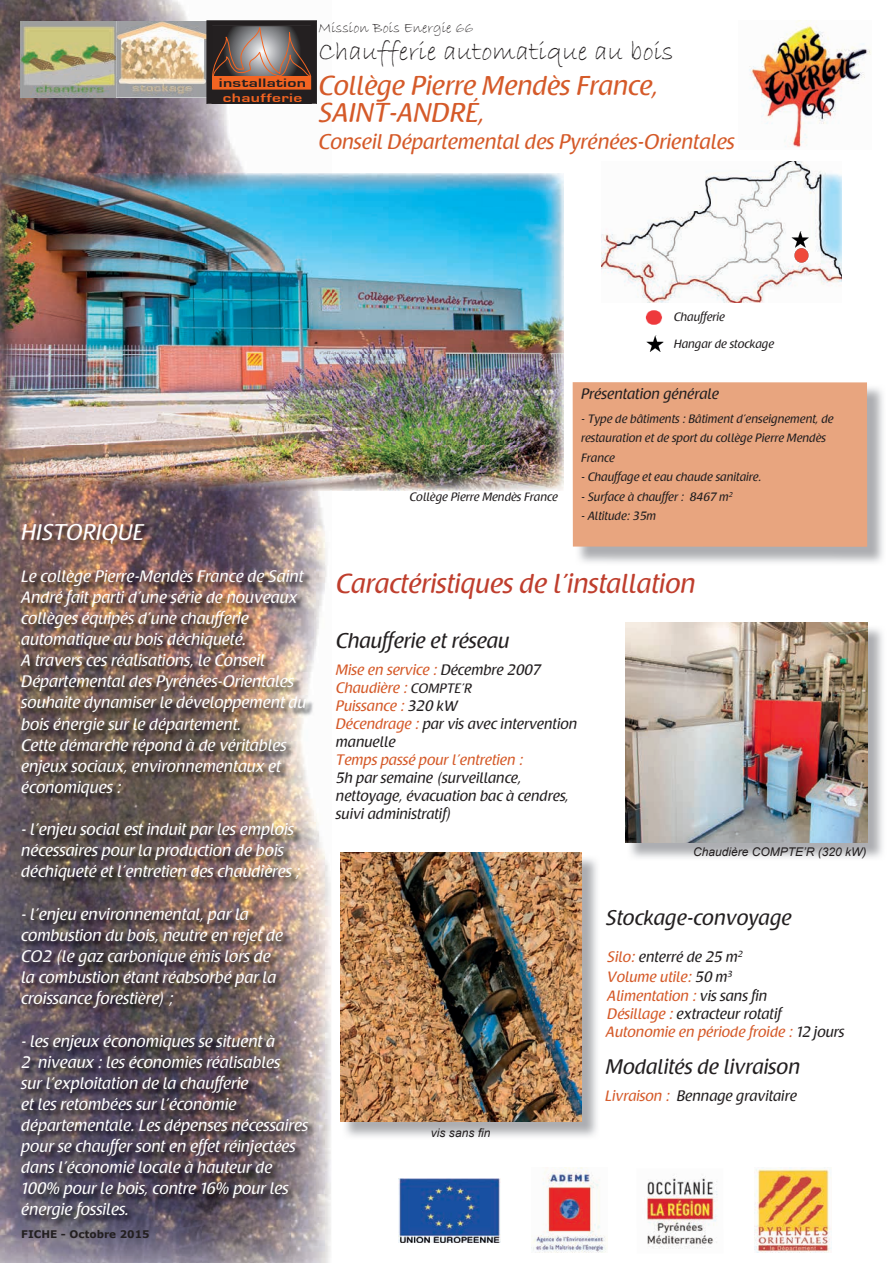
<style>
.page{position:relative;width:893px;height:1263px;background:#fff}
.page>*{position:absolute;margin:0;border:0;box-sizing:border-box;transform-origin:0 0}
.t1{font:27px/27px "Raspoutine Classic";color:#d55a29}
.t2{font:27px "Raspoutine Classic";color:#bf3e2d}
.t3{font:27px "Bradley Hand ITC";color:#231f20}
.t4{font:22.5px "Raspoutine Classic";color:#fff}
.t5{font:21px "Raspoutine Classic";color:#231f20}
.t6{font:21px "Raspoutine Classic";color:#d55a29}
.t7{font:16.5px/21px "Raspoutine Classic";color:#fff}
.t8{font:15px/18px "Raspoutine Classic";color:#231f20}
.t9{font:15px/19.5px "Raspoutine Classic";color:#d55a29}
.t10{font:15px "Bradley Hand ITC";color:#231f20}
.t11{font:700 12.6px "Eurostile";letter-spacing:.02em;color:#f36421;scale:1.39 1}
.t12{font:12px/19.5px "Raspoutine Classic";color:#231f20}
.t13{font:italic 12px "Arial";color:#231f20}
.t14{font:700 10.5px "Verdana";color:#231f20}
.s1{color:#d55a29}
.s2{font-size:13.5px}
.s3{color:#231f20}
</style>
<div class="page">
<img style="left:0;top:0;width:317px;height:173px">
<img style="left:0;top:490px;width:41px;height:773px">
<img style="left:41px;top:490px;width:291px;height:36px">
<img style="left:291px;top:526px;width:40px;height:737px">
<img style="left:41px;top:1227px;width:250px;height:36px">
<img style="left:21px;top:21px;width:186px;height:77px">
<img style="left:749px;top:20px;width:122px;height:128px">
<img style="left:578px;top:387px;width:305px;height:176px">
<div style="left:573px;top:382px;width:294px;height:165px;background:#e8a57f"></div>
<svg style="left:207px;top:21px;width:110px;height:83px;background:#6c4f43"></svg>
<img style="left:21px;top:523px;width:295px;height:704px">
<img style="left:627px;top:625px;width:256px;height:233px">
<img style="left:625px;top:623px;width:242px;height:219px">
<img style="left:645px;top:310px;width:18px;height:15px">
<img style="left:343px;top:855px;width:254px;height:282px">
<img style="left:343px;top:943px;width:257px;height:1px">
<img style="left:343px;top:962px;width:257px;height:1px">
<img style="left:343px;top:982px;width:257px;height:1px">
<img style="left:343px;top:1001px;width:254px;height:1px">
<img style="left:343px;top:1019px;width:254px;height:1px">
<img style="left:343px;top:1101px;width:257px;height:1px">
<img style="left:340px;top:853px;width:241px;height:268px">
<img style="left:602px;top:162px;width:239px;height:140px">
<svg style="left:646px;top:336px;width:17px;height:16px"></svg>
<svg style="left:792px;top:231px;width:16px;height:31px"></svg>
<img style="left:0;top:173px;width:563px;height:317px">
<img style="left:398px;top:1178px;width:102px;height:64px">
<img style="left:531px;top:1168px;width:75px;height:85px">
<img style="left:755px;top:1168px;width:76px;height:84px">
<img style="left:647px;top:1175px;width:71px;height:74px">
<p class="t10" style="left:319px;top:18px;width:157px">Mission Bois Energie 66</p>
<h1 class="t3" style="left:319px;top:34px;width:357px">Chaufferie automatique au bois</h1>
<h1 class="t1" style="left:319px;top:73px;width:342px;text-indent:-100px"><sup>installation</sup> Collège Pierre Mendès France,<br>SAINT-ANDRÉ,</h1>
<p class="t6" style="left:319px;top:130px;width:418px">Conseil Départemental des Pyrénées-Orientales</p>
<p class="t11" style="left:223px;top:91px;width:59px">chaufferie</p>
<h2 class="t4" style="left:21px;top:520px;width:124px">HISTORIQUE</h2>
<p class="t7" style="left:21px;top:566px;width:287px">Le collège Pierre-Mendès France de Saint André fait parti d’une série de nouveaux collèges équipés d’une chaufferie automatique au bois déchiqueté.<br>A travers ces réalisations, le Conseil Départemental des Pyrénées-Orientales souhaite dynamiser le développement du bois énergie sur le département.<br>Cette démarche répond à de véritables enjeux sociaux, environnementaux et économiques :</p>
<p class="t7" style="left:21px;top:819px;width:280px">- l’enjeu social est induit par les emplois nécessaires pour la production de bois déchiqueté et l’entretien des chaudières ;</p>
<p class="t7" style="left:21px;top:904px;width:263px">- l’enjeu environnemental, par la combustion du bois, neutre en rejet de CO2 (le gaz carbonique émis lors de la combustion étant réabsorbé par la croissance forestière) ;</p>
<p class="t7" style="left:21px;top:1031px;width:289px">- les enjeux économiques se situent à<br>2 niveaux : les économies réalisables<br>sur l’exploitation de la chaufferie<br>et les retombées sur l’économie départementale. Les dépenses nécessaires pour se chauffer sont en effet réinjectées dans l’économie locale à hauteur de 100% pour le bois, contre 16% pour les énergie fossiles.</p>
<p class="t14" style="left:21px;top:1226px;width:130px">FICHE - Octobre 2015</p>
<p class="t12" style="left:410px;top:487px;width:150px">Collège Pierre Mendès France</p>
<p class="t12" style="left:674px;top:308px;width:53px">Chaufferie</p>
<p class="t12" style="left:674px;top:335px;width:102px">Hangar de stockage</p>
<p class="t8" style="left:581px;top:385px;width:139px">Présentation générale</p>
<p class="t12" style="left:581px;top:409px;width:254px">- Type de bâtiments : Bâtiment d’enseignement, de restauration et de sport du collège Pierre Mendès<br>France</p>
<p class="t12" style="left:581px;top:468px;width:182px">- Chauffage et eau chaude sanitaire.</p>
<p class="t12" style="left:581px;top:487px;width:153px">- Surface à chauffer : 8467 m<sup>2</sup></p>
<p class="t12" style="left:581px;top:507px;width:76px">- Altitude: 35m</p>
<h1 class="t2" style="left:336px;top:568px;width:361px">Caractéristiques de l’installation</h1>
<p class="t5" style="left:336px;top:629px;width:175px">Chaufferie et réseau</p>
<p class="t8" style="left:336px;top:661px;width:243px"><span class="s1">Mise en service :</span> Décembre 2007<br><span class="s1">Chaudière :</span> <span class="s2">COMPTE’R<br></span><span class="s1">Puissance :</span> 320 kW<br><span class="s1">Décendrage :</span> par vis avec intervention manuelle</p>
<p class="t9" style="left:336px;top:750px;width:189px">Temps passé pour l’entretien :</p>
<p class="t8" style="left:336px;top:769px;width:235px">5h par semaine (surveillance, nettoyage, évacuation bac à cendres, suivi administratif)</p>
<p class="t13" style="left:431px;top:1125px;width:61px">vis sans fin</p>
<p class="t13" style="left:693px;top:844px;width:175px">Chaudière COMPTE’R (320 kW)</p>
<p class="t5" style="left:606px;top:906px;width:187px">Stockage-convoyage</p>
<p class="t9" style="left:607px;top:947px;width:162px">Silo: <span class="s3">enterré de 25 m</span><sup>2<br></sup>Volume utile: <span class="s3">50 m</span><sup>3<br></sup>Alimentation : <span class="s3">vis sans fin</span></p>
<p class="t9" style="left:606px;top:1005px;width:240px;line-height:18px">Désillage : <span class="s3">extracteur rotatif<br></span>Autonomie en période froide : <span class="s3">12 jours</span></p>
<p class="t5" style="left:606px;top:1055px;width:196px">Modalités de livraison</p>
<p class="t8" style="left:605px;top:1087px;width:193px"><span class="s1">Livraison :</span> Bennage gravitaire</p>
</div>
